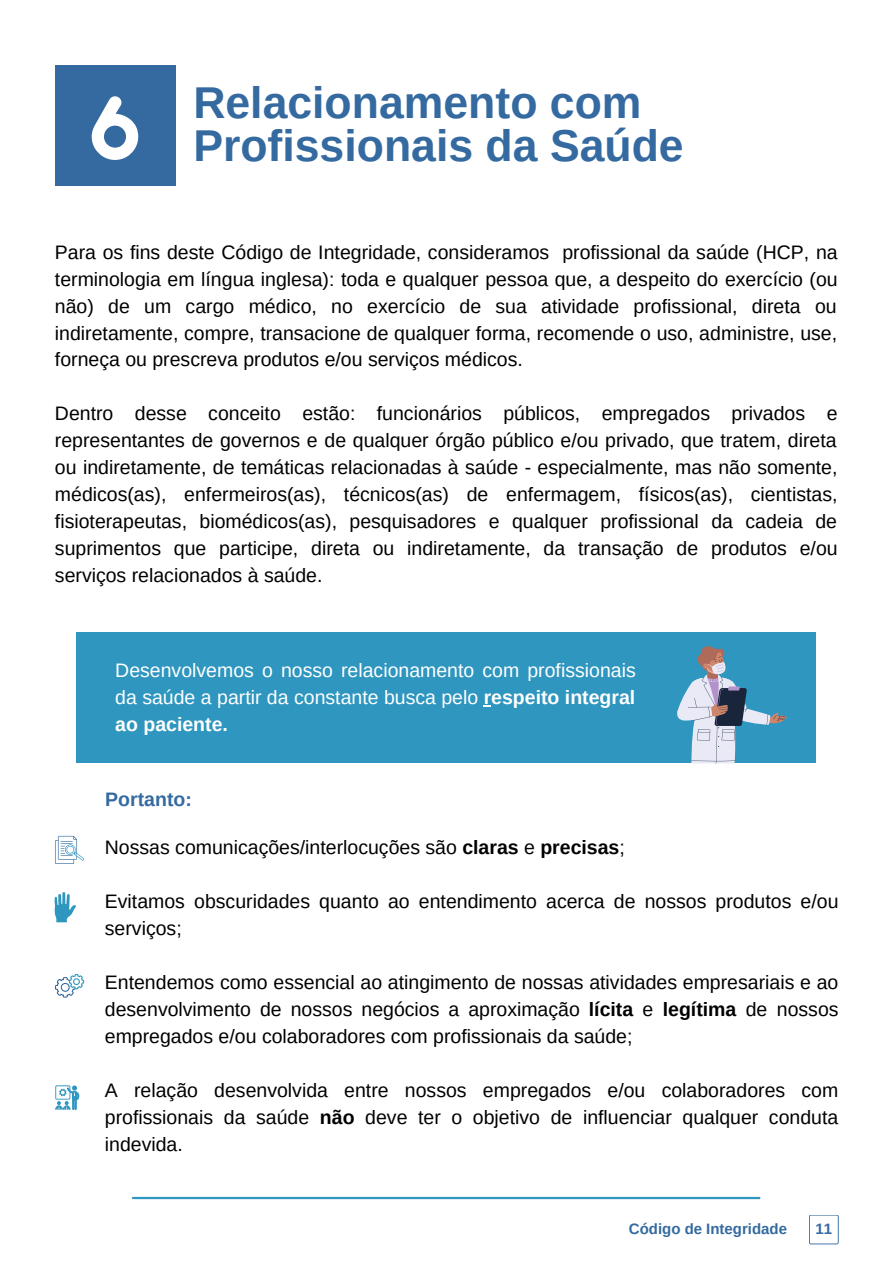
<style>
.page{position:relative;width:893px;height:1264px;background:#fff}
.page>*{position:absolute;margin:0;border:0;box-sizing:border-box;transform-origin:0 0}
.t1{font:700 44.55px/43.8px "Arimo";color:#346aa0}
.t2{font:19.5px/27px "Arimo";color:#000;text-align:justify}
.t3{font:19.5px/27px "Arimo";color:#fff;text-align:justify}
.t4{font:700 19.5px "Arimo";color:#346aa0}
.t5{font:700 15px "Arimo";color:#346aa0}
.s1{font-family:"Aristotelica Pro Tx Bld";font-weight:400;font-size:97.35px;color:#fff}
.s2{font-weight:700}
</style>
<div class="page">
<div style="left:55px;top:65px;width:121px;height:121px;background:#346aa0"></div>
<div style="left:76px;top:632px;width:739px;height:130px;background:#2e96bf"></div>
<svg style="left:676px;top:646px;width:110px;height:117px"></svg>
<svg style="left:55px;top:892px;width:21px;height:30px"></svg>
<svg style="left:55px;top:974px;width:29px;height:23px"></svg>
<svg style="left:55px;top:1085px;width:25px;height:25px"></svg>
<svg style="left:55px;top:835px;width:29px;height:29px"></svg>
<hr style="left:133px;top:1196px;width:626px;height:3px;background:#2e96bf">
<svg style="left:809px;top:1215px;width:29px;height:29px"></svg>
<h1 class="t1" style="left:193px;top:80px;width:492px;text-indent:-104px"><span class="s1">6</span> Relacionamento com<br>Profissionais da Saúde</h1>
<p class="t2" style="left:55px;top:238px;width:784px">Para os fins deste Código de Integridade, consideramos profissional da saúde (HCP, na terminologia em língua inglesa): toda e qualquer pessoa que, a despeito do exercício (ou não) de um cargo médico, no exercício de sua atividade profissional, direta ou indiretamente, compre, transacione de qualquer forma, recomende o uso, administre, use, forneça ou prescreva produtos e/ou serviços médicos.</p>
<p class="t2" style="left:55px;top:400px;width:784px">Dentro desse conceito estão: funcionários públicos, empregados privados e representantes de governos e de qualquer órgão público e/ou privado, que tratem, direta ou indiretamente, de temáticas relacionadas à saúde - especialmente, mas não somente, médicos(as), enfermeiros(as), técnicos(as) de enfermagem, físicos(as), cientistas, fisioterapeutas, biomédicos(as), pesquisadores e qualquer profissional da cadeia de suprimentos que participe, direta ou indiretamente, da transação de produtos e/ou serviços relacionados à saúde.</p>
<p class="t3" style="left:115px;top:657px;width:522px">Desenvolvemos o nosso relacionamento com profissionais da saúde a partir da constante busca pelo <span class="s2">respeito integral ao paciente.</span></p>
<p class="t4" style="left:105px;top:788px;width:88px">Portanto:</p>
<p class="t2" style="left:105px;top:833px;width:521px">Nossas comunicações/interlocuções são <span class="s2">claras</span> e <span class="s2">precisas</span>;</p>
<p class="t2" style="left:105px;top:887px;width:735px">Evitamos obscuridades quanto ao entendimento acerca de nossos produtos e/ou serviços;</p>
<p class="t2" style="left:105px;top:968px;width:735px">Entendemos como essencial ao atingimento de nossas atividades empresariais e ao desenvolvimento de nossos negócios a aproximação <span class="s2">lícita</span> e <span class="s2">legítima</span> de nossos empregados e/ou colaboradores com profissionais da saúde;</p>
<p class="t2" style="left:105px;top:1076px;width:734px">A relação desenvolvida entre nossos empregados e/ou colaboradores com profissionais da saúde <span class="s2">não</span> deve ter o objetivo de influenciar qualquer conduta indevida.</p>
<p class="t5" style="left:628px;top:1219px;width:160px">Código de Integridade</p>
<p class="t5" style="left:815px;top:1219px;width:18px">11</p>
</div>
